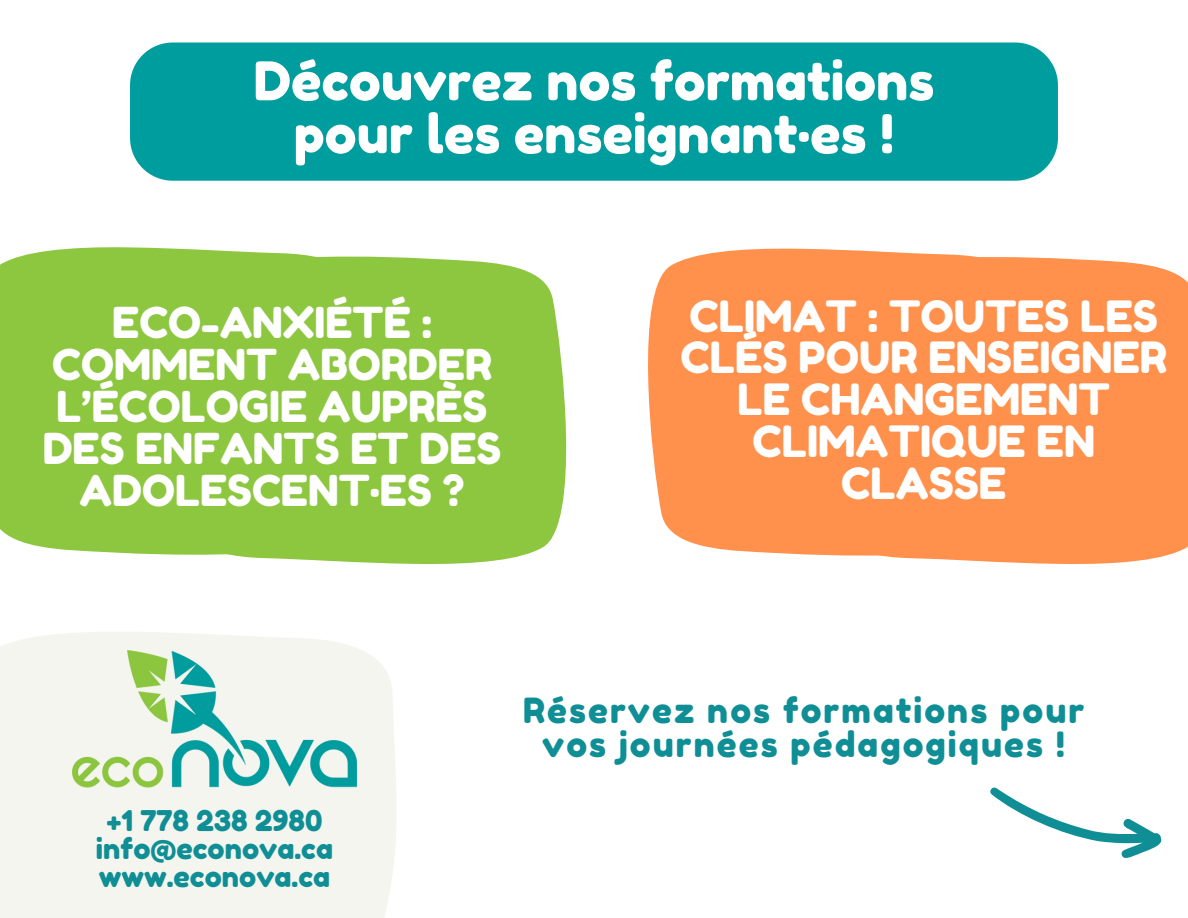
<style>
.page{position:relative;width:1188px;height:918px;background:#fff}
.page>*{position:absolute;margin:0;border:0;box-sizing:border-box;transform-origin:0 0}
.t1{font:53.1px "Fredoka One";color:#fff}
.t2{font:43.05px/41.8px "Fredoka One";color:#fff;text-align:center}
.t3{font:42.6px/42px "Fredoka One";color:#fff;text-align:center}
.t4{font:34.65px/33.8px "Fredoka One";letter-spacing:.06em;color:#0f8f95;text-align:center}
.t5{font:28.65px "Fredoka One";color:#0f8f95}
</style>
<div class="page">
<div style="left:0;top:632px;width:396px;height:286px;background:#f5f5ef"></div>
<img style="left:73px;top:650px;width:283px;height:145px">
<div style="left:130px;top:43px;width:928px;height:138px;background:#009d9f;border-radius:43px"></div>
<div style="left:1045px;top:258px;width:143px;height:306px;background:#ff914d"></div>
<div style="left:648px;top:248px;width:397px;height:316px;background:#ff914d"></div>
<svg style="left:376px;top:256px;width:191px;height:308px;background:#94cb4d"></svg>
<div style="left:0;top:247px;width:376px;height:316px;background:#8cc73f"></div>
<svg style="left:990px;top:787px;width:172px;height:71px"></svg>
<p class="t1" style="left:254px;top:49px;width:682px">Découvrez nos formations</p>
<p class="t1" style="left:294px;top:102px;width:602px">pour les enseignant·es !</p>
<p class="t3" style="left:43px;top:301px;width:460px">ECO-ANXIÉTÉ :<br>COMMENT ABORDER<br>L’ÉCOLOGIE AUPRÈS<br>DES ENFANTS ET DES<br>ADOLESCENT·ES ?</p>
<p class="t2" style="left:681px;top:295px;width:488px">CLIMAT : TOUTES LES<br>CLÉS POUR ENSEIGNER<br>LE CHANGEMENT<br>CLIMATIQUE EN<br>CLASSE</p>
<p class="t5" style="left:107px;top:803px;width:217px">+1 778 238 2980</p>
<p class="t5" style="left:96px;top:831px;width:239px">info@econova.ca</p>
<p class="t5" style="left:99px;top:859px;width:233px">www.econova.ca</p>
<p class="t4" style="left:523px;top:694px;width:563px">Réservez nos formations pour vos journées pédagogiques !</p>
</div>
